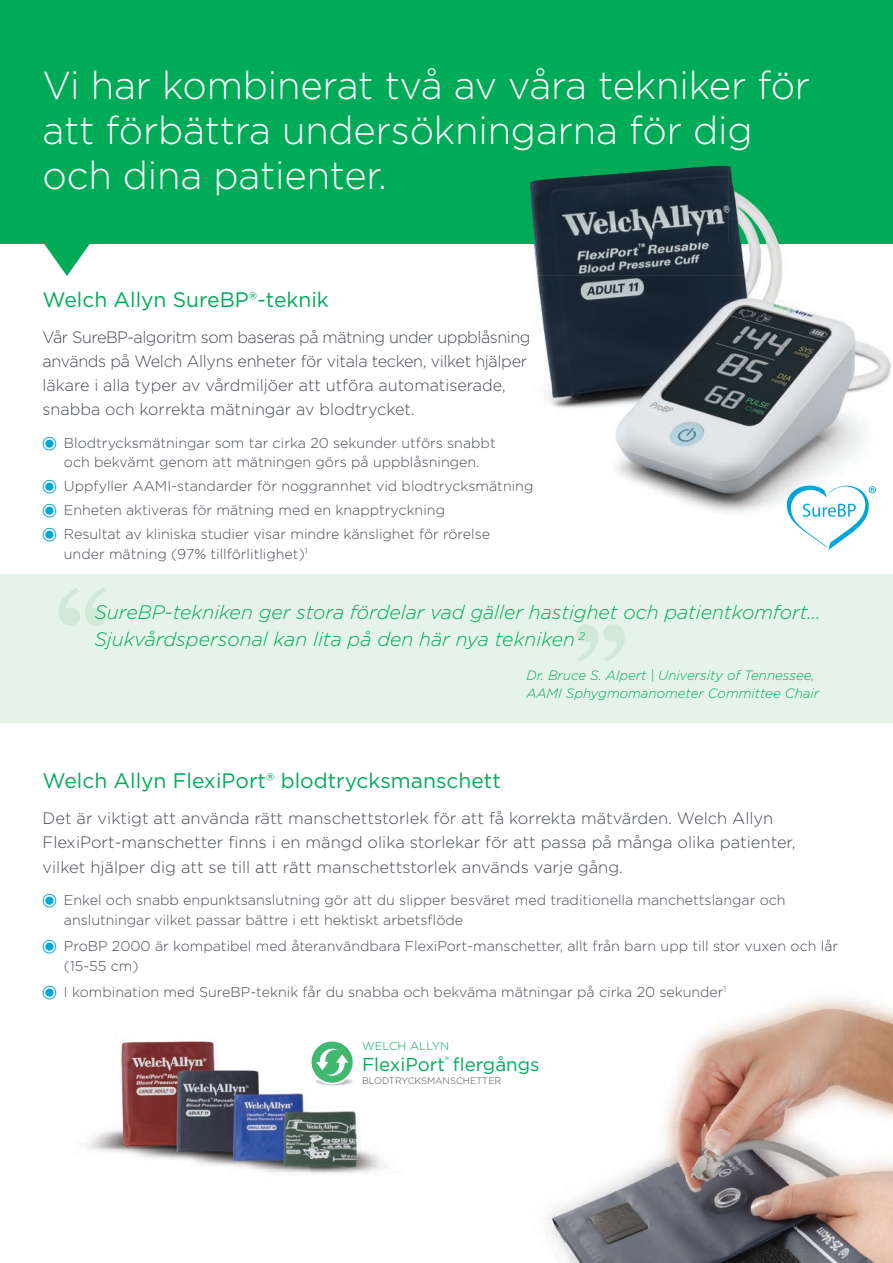
<style>
.page{position:relative;width:893px;height:1263px;background:#fff}
.page>*{position:absolute;margin:0;border:0;box-sizing:border-box;transform-origin:0 0}
.t1{font:300 39px/45px "Gotham";letter-spacing:-.005em;color:#fff}
.t2{font:21px "Gotham";color:#00ab57}
.t3{font:italic 300 19.5px "Gotham";color:#00ab57}
.t4{font:18.75px "Gotham";color:#00ab57}
.t5{font:300 16.5px/24px "Gotham";color:#464b54}
.t6{font:300 16.5px/24px "Gotham";letter-spacing:-.02em;color:#464b54}
.t7{font:300 14.25px/19.5px "Gotham";color:#464b54}
.t8{font:italic 300 13.5px/18px "Gotham";color:#00ab57}
.t9{font:300 11.55px "Gotham";color:#00ab57}
.t10{font:300 9.3px "Gotham";color:#464b54}
</style>
<div class="page">
<img style="left:546px;top:999px;width:347px;height:264px">
<img style="left:522px;top:243px;width:371px;height:270px">
<div style="left:0;top:0;width:893px;height:243px;background:#00ab57"></div>
<svg style="left:34px;top:243px;width:66px;height:33px"></svg>
<div style="left:0;top:574px;width:893px;height:149px;background:#e6f3e9"></div>
<svg style="left:58px;top:588px;width:49px;height:37px"></svg>
<svg style="left:576px;top:624px;width:49px;height:38px"></svg>
<img style="left:86px;top:1041px;width:297px;height:133px">
<img style="left:315px;top:1084px;width:38px;height:1px">
<svg style="left:309px;top:1041px;width:46px;height:43px"></svg>
<img style="left:535px;top:243px;width:247px;height:33px">
<img style="left:529px;top:172px;width:100px;height:71px">
<img style="left:629px;top:165px;width:149px;height:78px">
<svg style="left:786px;top:481px;width:90px;height:69px"></svg>
<h1 class="t1" style="left:43px;top:61px;width:769px">Vi har kombinerat två av våra tekniker för att förbättra undersökningarna för dig och dina patienter.</h1>
<h2 class="t2" style="left:43px;top:286px;width:288px">Welch Allyn SureBP®-teknik</h2>
<p class="t6" style="left:43px;top:325px;width:489px">Vår SureBP-algoritm som baseras på mätning under uppblåsning används på Welch Allyns enheter för vitala tecken, vilket hjälper läkare i alla typer av vårdmiljöer att utföra automatiserade, snabba och korrekta mätningar av blodtrycket.</p>
<p class="t7" style="left:64px;top:433px;width:433px">Blodtrycksmätningar som tar cirka 20 sekunder utförs snabbt och bekvämt genom att mätningen görs på uppblåsningen.</p>
<p class="t7" style="left:64px;top:474px;width:471px;line-height:24px">Uppfyller AAMI-standarder för noggrannhet vid blodtrycksmätning<br>Enheten aktiveras för mätning med en knapptryckning<br>Resultat av kliniska studier visar mindre känslighet för rörelse</p>
<p class="t7" style="left:64px;top:544px;width:245px">under mätning (97% tillförlitlighet)<sup>1</sup></p>
<h3 class="t3" style="left:94px;top:600px;width:728px">SureBP-tekniken ger stora fördelar vad gäller hastighet och patientkomfort…</h3>
<h3 class="t3" style="left:94px;top:627px;width:492px">Sjukvårdspersonal kan lita på den här nya tekniken <sup>2</sup></h3>
<p class="t8" style="left:526px;top:666px;width:294px">Dr. Bruce S. Alpert | University of Tennessee,<br>AAMI Sphygmomanometer Committee Chair</p>
<h2 class="t2" style="left:43px;top:768px;width:460px">Welch Allyn FlexiPort® blodtrycksmanschett</h2>
<p class="t5" style="left:43px;top:806px;width:754px">Det är viktigt att använda rätt manschettstorlek för att få korrekta mätvärden. Welch Allyn<br>FlexiPort-manschetter finns i en mängd olika storlekar för att passa på många olika patienter, vilket hjälper dig att se till att rätt manschettstorlek används varje gång.</p>
<p class="t7" style="left:64px;top:890px;width:723px">Enkel och snabb enpunktsanslutning gör att du slipper besväret med traditionella manchettslangar och anslutningar vilket passar bättre i ett hektiskt arbetsflöde</p>
<p class="t7" style="left:64px;top:936px;width:776px">ProBP 2000 är kompatibel med återanvändbara FlexiPort-manschetter, allt från barn upp till stor vuxen och lår (15-55 cm)</p>
<p class="t7" style="left:64px;top:982px;width:664px">I kombination med SureBP-teknik får du snabba och bekväma mätningar på cirka 20 sekunder<sup>1</sup></p>
<p class="t9" style="left:362px;top:1038px;width:89px">WELCH ALLYN</p>
<h3 class="t4" style="left:362px;top:1052px;width:179px">FlexiPort<sup>®</sup> flergångs</h3>
<p class="t10" style="left:362px;top:1075px;width:141px">BLODTRYCKSMANSCHETTER</p>
</div>
